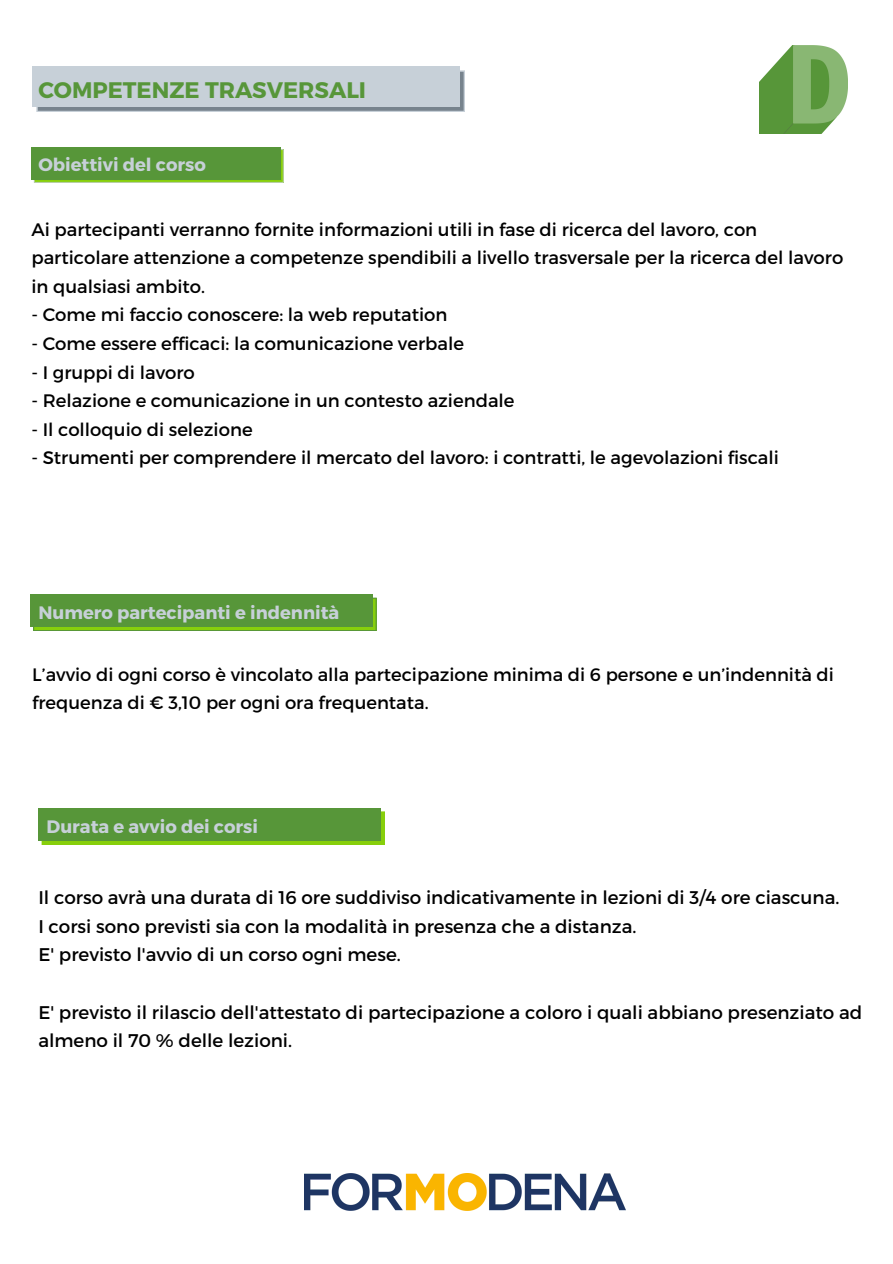
<style>
.page{position:relative;width:893px;height:1264px;background:#fff}
.page>*{position:absolute;margin:0;border:0;box-sizing:border-box;transform-origin:0 0}
.t1{font:700 22.5px "Montserrat";color:#579639}
.t2{font:18.3px/28.7px "Montserrat";color:#000}
.t3{font:18px/28.7px "Montserrat";color:#000}
.t4{font:700 18px "Montserrat";color:#c7d0d8}
</style>
<div class="page">
<img style="left:304px;top:1173px;width:321px;height:37px">
<svg style="left:36px;top:70px;width:429px;height:42px;background:#8c97a0"></svg>
<div style="left:32px;top:66px;width:427px;height:41px;background:#c7d0d8"></div>
<img style="left:759px;top:45px;width:88px;height:88px">
<svg style="left:33px;top:597px;width:344px;height:34px;background:#7abf17"></svg>
<div style="left:30px;top:594px;width:342px;height:33px;background:#579639"></div>
<svg style="left:34px;top:149px;width:249px;height:34px"></svg>
<div style="left:31px;top:147px;width:249px;height:32px;background:#579639"></div>
<svg style="left:42px;top:811px;width:343px;height:34px;background:#7ec413"></svg>
<div style="left:38px;top:808px;width:343px;height:32px;background:#579639"></div>
<p class="t1" style="left:38px;top:75px;width:329px">COMPETENZE TRASVERSALI</p>
<p class="t4" style="left:38px;top:152px;width:169px">Obiettivi del corso</p>
<p class="t3" style="left:31px;top:214px;width:813px">Ai partecipanti verranno fornite informazioni utili in fase di ricerca del lavoro, con particolare attenzione a competenze spendibili a livello trasversale per la ricerca del lavoro in qualsiasi ambito.</p>
<p class="t3" style="left:31px;top:300px;width:417px">- Come mi faccio conoscere: la web reputation</p>
<p class="t3" style="left:31px;top:328px;width:434px">- Come essere efficaci: la comunicazione verbale</p>
<p class="t3" style="left:31px;top:357px;width:165px">- I gruppi di lavoro</p>
<p class="t3" style="left:31px;top:385px;width:484px">- Relazione e comunicazione in un contesto aziendale</p>
<p class="t3" style="left:31px;top:414px;width:223px">- Il colloquio di selezione</p>
<p class="t3" style="left:31px;top:443px;width:749px">- Strumenti per comprendere il mercato del lavoro: i contratti, le agevolazioni fiscali</p>
<p class="t4" style="left:38px;top:601px;width:302px">Numero partecipanti e indennità</p>
<p class="t3" style="left:32px;top:660px;width:803px;line-height:28px">L’avvio di ogni corso è vincolato alla partecipazione minima di 6 persone e un’indennità di frequenza di € 3,10 per ogni ora frequentata.</p>
<p class="t4" style="left:47px;top:814px;width:213px">Durata e avvio dei corsi</p>
<p class="t2" style="left:38px;top:882px;width:802px">Il corso avrà una durata di 16 ore suddiviso indicativamente in lezioni di 3/4 ore ciascuna.</p>
<p class="t2" style="left:38px;top:911px;width:599px">I corsi sono previsti sia con la modalità in presenza che a distanza.</p>
<p class="t2" style="left:38px;top:939px;width:364px">E' previsto l'avvio di un corso ogni mese.</p>
<p class="t2" style="left:38px;top:996px;width:825px">E' previsto il rilascio dell'attestato di partecipazione a coloro i quali abbiano presenziato ad almeno il 70 % delle lezioni.</p>
</div>
